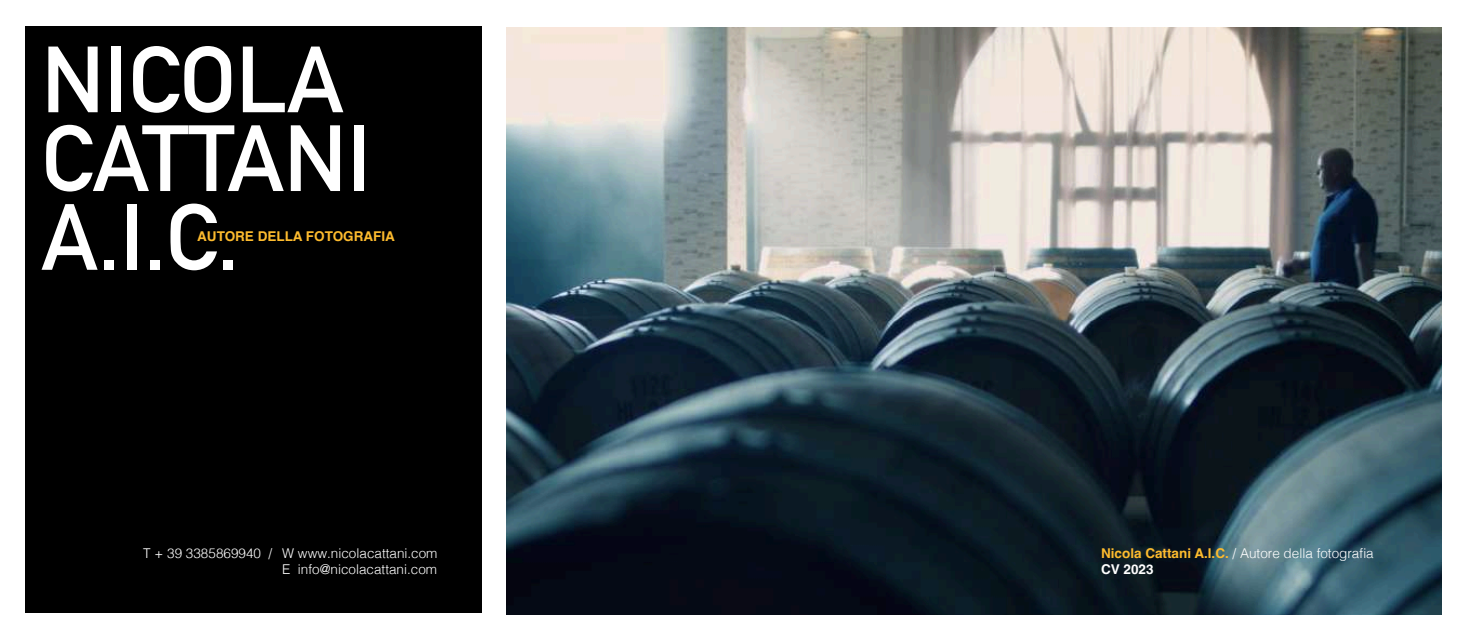
<style>
.page{position:relative;width:1467px;height:638px;background:#fff}
.page>*{position:absolute;margin:0;border:0;box-sizing:border-box;transform-origin:0 0}
.t1{font:700 92.25px/78.8px "DIN Alternate";color:#fff}
.t2{font:300 13.5px/16.2px "Helvetica";color:#fff}
.t3{font:700 13.5px "Helvetica";color:#fdbb2e}
.s1{font-weight:700;color:#fdbb2e}
.s2{font-weight:700}
</style>
<div class="page">
<div style="left:26px;top:26px;width:456px;height:586px;background:#000"></div>
<img style="left:506px;top:27px;width:935px;height:587px">
<h1 class="t1" style="left:41px;top:34px;width:331px">NICOLA<br>CATTANI<br>A.I.C.</h1>
<p class="t3" style="left:197px;top:228px;width:199px">AUTORE DELLA FOTOGRAFIA</p>
<p class="t2" style="left:143px;top:544px;width:131px">T + 39 3385869940 /</p>
<p class="t2" style="left:282px;top:544px;width:157px">W www.nicolacattani.com<br>E info@nicolacattani.com</p>
<p class="t2" style="left:1101px;top:544px;width:274px"><span class="s1">Nicola Cattani A.I.C.</span> / Autore della fotografia<br><span class="s2">CV 2023</span></p>
</div>
